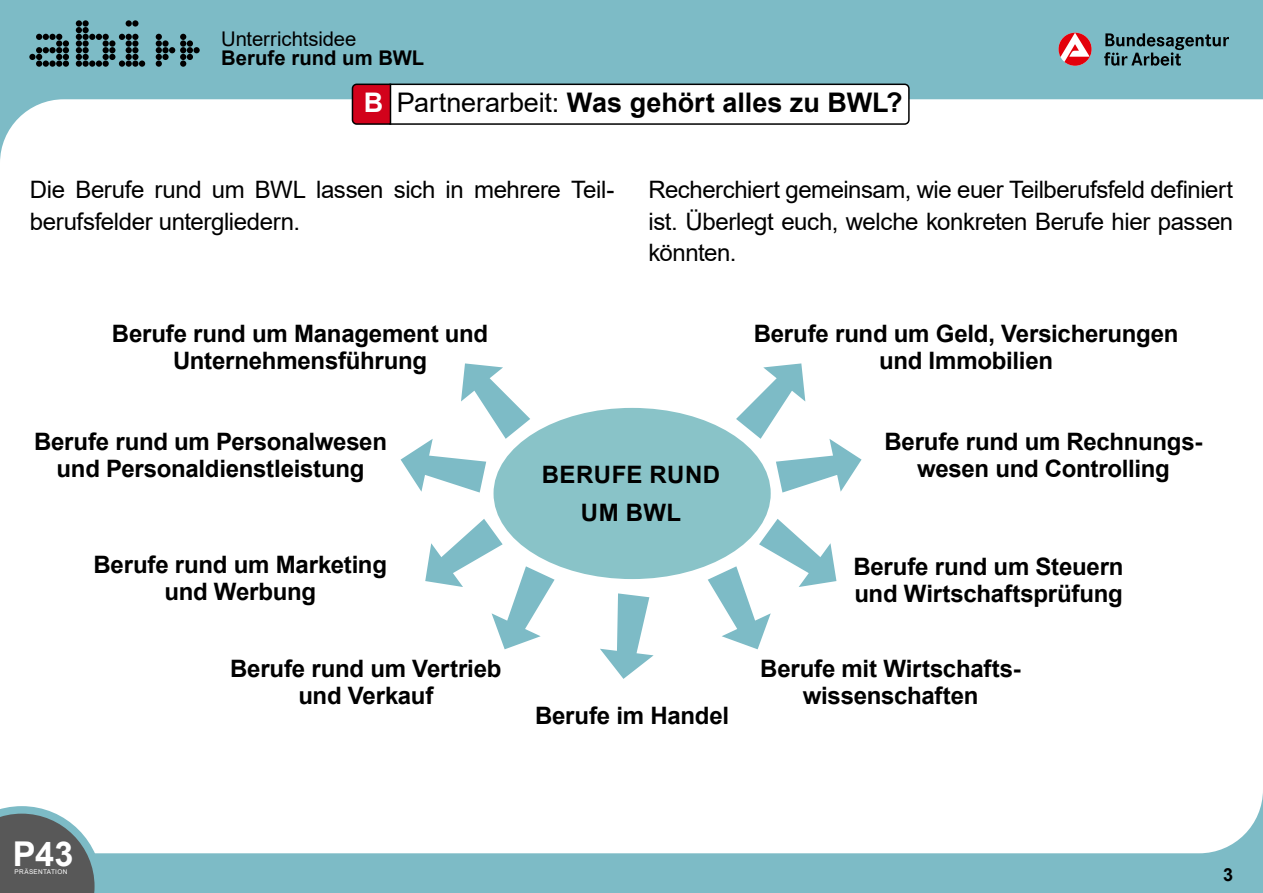
<style>
.page{position:relative;width:1263px;height:893px;background:#7dbbc6}
.page>*{position:absolute;margin:0;border:0;box-sizing:border-box;transform-origin:0 0}
.t1{font:700 34.2px "Arial";color:#fff}
.H1_u-idee{font:700 27px "Arial";color:#000}
.t2{font:700 24px/27px "Arial";letter-spacing:-.01em;color:#000;text-align:center}
.p_OE{font:24px/31.5px "Arial";letter-spacing:-.015em;color:#000}
.t3{font:700 24px/37.5px "Arial";letter-spacing:.02em;color:#000;text-align:center}
.t4{font:20.25px "Arial";letter-spacing:-.005em;color:#000}
.t5{font:700 20.25px "Arial";letter-spacing:.005em;color:#000}
.t6{font:700 18px "Arial";color:#000}
.t7{font:6.45px "Arial";letter-spacing:.05em;color:#fff}
.s1{color:#fff}
.s2{font-weight:400}
</style>
<div class="page">
<div style="left:0;top:99px;width:1263px;height:754px;background:#fff"></div>
<svg style="left:1104px;top:33px;width:125px;height:33px"></svg>
<svg style="left:1058px;top:33px;width:33px;height:33px"></svg>
<svg style="left:29px;top:34px;width:40px;height:33px"></svg>
<svg style="left:76px;top:20px;width:69px;height:47px"></svg>
<svg style="left:156px;top:34px;width:44px;height:33px"></svg>
<svg style="left:0;top:806px;width:102px;height:87px;background:#757d7f"></svg>
<svg style="left:351px;top:83px;width:559px;height:43px;background:#e6dbdd"></svg>
<div style="left:493px;top:408px;width:278px;height:171px;background:#89c3c8;border-radius:50%"></div>
<svg style="left:401px;top:363px;width:129px;height:130px"></svg>
<svg style="left:736px;top:363px;width:125px;height:130px"></svg>
<svg style="left:600px;top:593px;width:54px;height:86px"></svg>
<svg style="left:425px;top:519px;width:130px;height:130px"></svg>
<svg style="left:708px;top:519px;width:128px;height:130px"></svg>
<p class="t4" style="left:221px;top:25px;width:137px">Unterrichtsidee</p>
<p class="t5" style="left:221px;top:44px;width:205px">Berufe rund um BWL</p>
<h1 class="H1_u-idee" style="left:364px;top:84px;width:540px"><span class="s1">B</span> <span class="s2">Partnerarbeit:</span> Was gehört alles zu BWL?</h1>
<p class="p_OE" style="left:30px;top:174px;width:586px">Die Berufe rund um BWL lassen sich in mehrere Teil&shy;berufsfelder untergliedern.</p>
<p class="t2" style="left:112px;top:320px;width:378px">Berufe rund um Management und<br>Unternehmensführung</p>
<p class="p_OE" style="left:648px;top:174px;width:586px;text-align:justify">Recherchiert gemeinsam, wie euer Teilberufsfeld definiert ist. Überlegt euch, welche konkreten Berufe hier passen könnten.</p>
<p class="t2" style="left:754px;top:321px;width:426px">Berufe rund um Geld, Versicherungen und Immobilien</p>
<p class="t2" style="left:34px;top:429px;width:354px">Berufe rund um Personalwesen und Personaldienstleistung</p>
<p class="t2" style="left:94px;top:552px;width:295px">Berufe rund um Marketing und Werbung</p>
<p class="t2" style="left:230px;top:655px;width:273px">Berufe rund um Vertrieb und Verkauf</p>
<h2 class="t3" style="left:542px;top:457px;width:180px">BERUFE RUND<br>UM BWL</h2>
<p class="t2" style="left:535px;top:702px;width:196px">Berufe im Handel</p>
<p class="t2" style="left:884px;top:428px;width:319px">Berufe rund um Rechnungs&shy;wesen und Controlling</p>
<p class="t2" style="left:853px;top:553px;width:272px;text-align:left">Berufe rund um Steuern und Wirtschaftsprüfung</p>
<p class="t2" style="left:760px;top:655px;width:262px">Berufe mit Wirtschafts&shy;wissenschaften</p>
<h1 class="t1" style="left:13px;top:830px;width:62px">P43</h1>
<p class="t7" style="left:15px;top:867px;width:54px">PRÄSENTATION</p>
<p class="t6" style="left:1223px;top:861px;width:12px">3</p>
</div>
